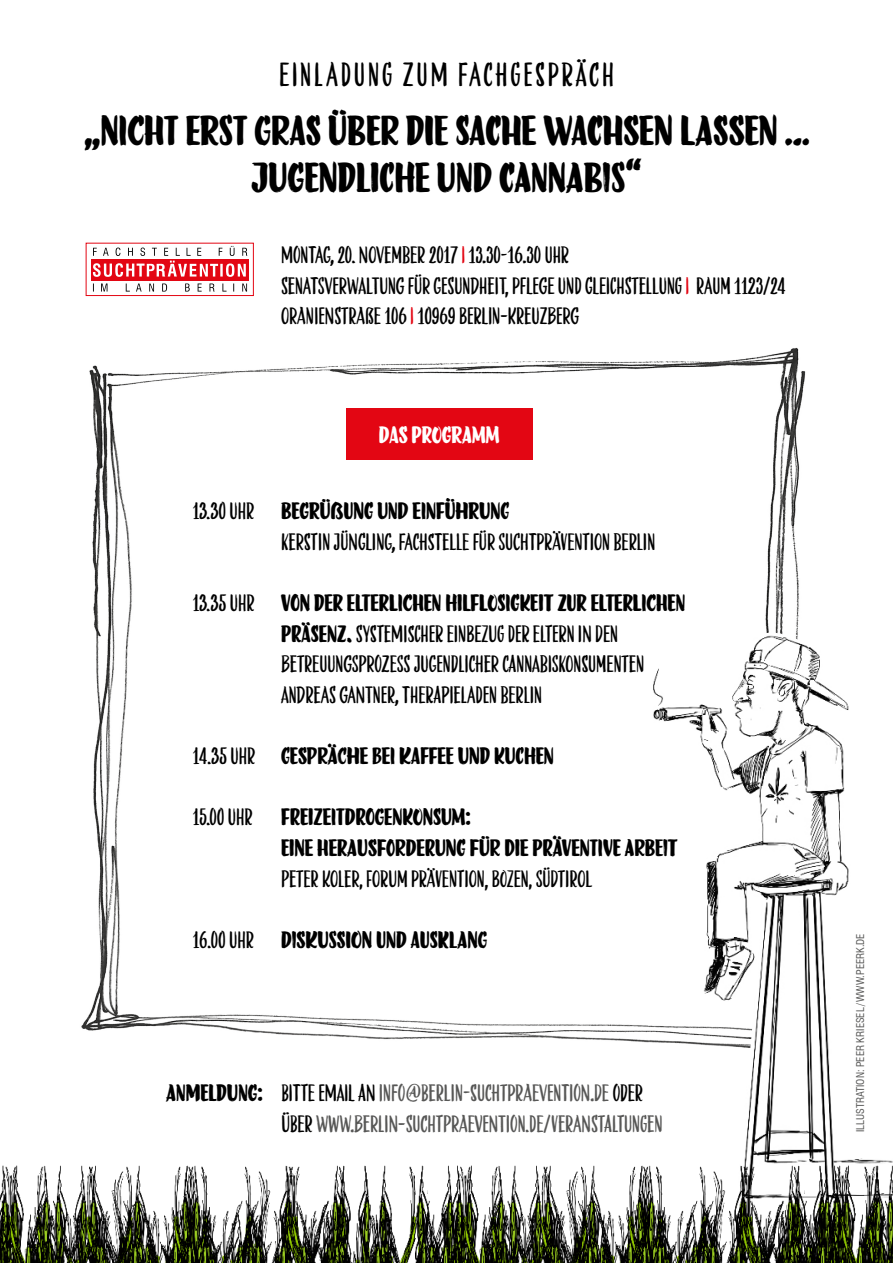
<style>
.page{position:relative;width:893px;height:1263px;background:#fff}
.page>*{position:absolute;margin:0;border:0;box-sizing:border-box;transform-origin:0 0}
.t1{font:700 45px "Liebe Doris";color:#000}
.t2{font:36px "Liebe Doris";letter-spacing:.08em;color:#000}
.t3{font:25.5px/30.6px "Liebe Doris";color:#000}
.t4{font:700 25.5px/30.6px "Liebe Doris";color:#000}
.t5{font:25.5px/30.6px "Liebe Doris";color:#575756}
.t6{font:700 25.5px "Liebe Doris";letter-spacing:.005em;color:#fff}
.t7{font:condensed 10.5px "Swiss 721 BT";color:#575756}
.s1{color:#e30613}
.s2{font-weight:700}
.s3{font-weight:700;color:#000}
.s4{color:#000}
</style>
<div class="page">
<img style="left:0;top:1165px;width:427px;height:98px">
<img style="left:81px;top:347px;width:725px;height:696px">
<img style="left:648px;top:632px;width:201px;height:517px">
<img style="left:427px;top:1149px;width:377px;height:114px">
<img style="left:804px;top:1149px;width:89px;height:114px">
<div style="left:91px;top:259px;width:157px;height:21px;background:#e30613"></div>
<div style="left:86px;top:243px;width:168px;height:53px;border:1px solid #e30613"></div>
<svg style="left:93px;top:246px;width:154px;height:31px"></svg>
<svg style="left:93px;top:283px;width:154px;height:9px"></svg>
<div style="left:346px;top:408px;width:187px;height:52px;background:#e30613"></div>
<h2 class="t2" style="left:279px;top:53px;width:336px">EINLADUNG ZUM FACHGESPRÄCH</h2>
<h1 class="t1" style="left:83px;top:104px;width:34px">„NICHT</h1>
<h1 class="t1" style="left:186px;top:104px;width:87px">ERST GRAS</h1>
<h1 class="t1" style="left:328px;top:104px;width:369px">ÜBER DIE SACHE WACHSEN LASSEN</h1>
<h1 class="t1" style="left:252px;top:151px;width:34px">JUGENDLIC</h1>
<h1 class="t1" style="left:394px;top:151px;width:249px">HE UND CANNABIS“</h1>
<h1 class="t1" style="left:785px;top:104px;width:26px">…</h1>
<p class="t3" style="left:281px;top:239px;width:506px">MONTAG, 20. NOVEMBER 2017 <span class="s1">|</span> 13.30-16.30 UHR<br>SENATSVERWALTUNG FÜR GESUNDHEIT, PFLEGE UND GLEICHSTELLUNG <span class="s1">|</span> RAUM 1123/24<br>ORANIENSTRAßE 106 <span class="s1">|</span> 10969 BERLIN-KREUZBERG</p>
<p class="t6" style="left:379px;top:419px;width:122px">DAS PROGRAMM</p>
<p class="t3" style="left:193px;top:495px;width:63px">13.30 UHR</p>
<p class="t4" style="left:281px;top:496px;width:230px">BEGRÜßUNG UND EINFÜHRUNG</p>
<p class="t3" style="left:281px;top:526px;width:376px">KERSTIN JÜNGLING, FACHSTELLE FÜR SUCHTPRÄVENTION BERLIN</p>
<p class="t3" style="left:193px;top:587px;width:63px">13.35 UHR</p>
<p class="t3" style="left:193px;top:740px;width:64px">14.35 UHR</p>
<p class="t3" style="left:281px;top:587px;width:405px"><span class="s2">VON DER ELTERLICHEN HILFLOSIGKEIT ZUR ELTERLICHEN PRÄSENZ.</span> SYSTEMISCHER EINBEZUG DER ELTERN IN DEN BETREUUNGSPROZESS JUGENDLICHER CANNABISKONSUMENTEN ANDREAS GANTNER, THERAPIELADEN BERLIN</p>
<p class="t4" style="left:281px;top:741px;width:274px">GESPRÄCHE BEI KAFFEE UND KUCHEN</p>
<p class="t3" style="left:193px;top:801px;width:62px">15.00 UHR</p>
<p class="t4" style="left:281px;top:802px;width:397px">FREIZEITDROGENKONSUM:<br>EINE HERAUSFORDERUNG FÜR DIE PRÄVENTIVE ARBEIT</p>
<p class="t3" style="left:281px;top:863px;width:312px">PETER KOLER, FORUM PRÄVENTION, BOZEN, SÜDTIROL</p>
<p class="t3" style="left:193px;top:924px;width:63px">16.00 UHR</p>
<p class="t4" style="left:281px;top:924px;width:208px">DISKUSSION UND AUSKLANG</p>
<p class="t4" style="left:166px;top:1078px;width:45px">ANMELDUNG</p>
<p class="t5" style="left:282px;top:1077px;width:383px;text-indent:-24px"><span class="s3">:</span> <span class="s4">BITTE EMAIL AN</span> INFO@BERLIN-SUCHTPRAEVENTION.DE <span class="s4">ODER<br>ÜBER</span> WWW.BERLIN-SUCHTPRAEVENTION.DE/VERANSTALTUNGEN</p>
<p class="t7" style="left:854px;top:1132px;width:200px;rotate:-90deg">ILLUSTRATION: PEER KRIESEL /WWW.PEERK.DE</p>
</div>
